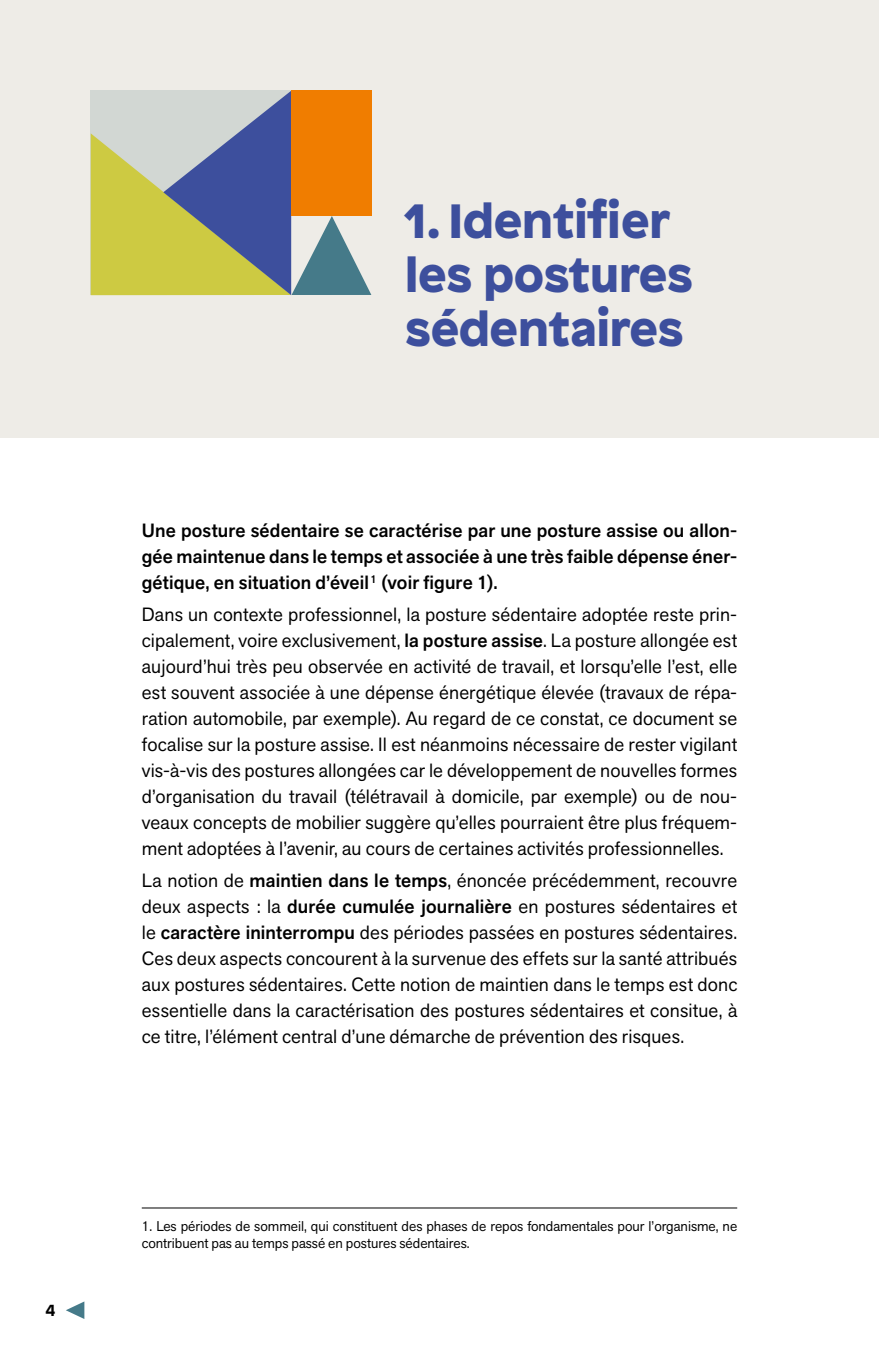
<style>
.page{position:relative;width:879px;height:1361px;background:#fff}
.page>*{position:absolute;margin:0;border:0;box-sizing:border-box;transform-origin:0 0}
.t1{font:900 48px/54px "Patron";color:#3d4f9d}
.t2{font:19px/26px "Akzid Grtsk Next";letter-spacing:.01em;color:#000;text-align:justify}
.t3{font:500 19px/26px "Akzid Grtsk Next";letter-spacing:.01em;color:#000;text-align:justify}
.t4{font:700 16px "Patron";color:#000}
.t5{font:14px/16.6px "Akzid Grtsk Next";color:#000}
.s1{font-weight:500}
</style>
<div class="page">
<div style="left:0;top:0;width:879px;height:437px;background:#eeece7"></div>
<svg style="left:91px;top:91px;width:280px;height:204px;background:#aaa076"></svg>
<svg style="left:66px;top:1301px;width:18px;height:18px"></svg>
<hr style="left:142px;top:1207px;width:595px;height:1px;background:#000">
<p class="t4" style="left:45px;top:1302px;width:12px">4</p>
<h1 class="t1" style="left:405px;top:197px;width:289px">1. Identifier les postures sédentaires</h1>
<p class="t3" style="left:142px;top:518px;width:597px">Une posture sédentaire se caractérise par une posture assise ou allon&shy;gée maintenue dans le temps et associée à une très faible dépense éner&shy;gétique, en situation d’éveil <sup>1</sup> (voir figure 1).</p>
<p class="t2" style="left:142px;top:602px;width:597px">Dans un contexte professionnel, la posture sédentaire adoptée reste prin&shy;cipalement, voire exclusivement, <span class="s1">la posture assise</span>. La posture allongée est aujourd’hui très peu observée en activité de travail, et lorsqu’elle l’est, elle est souvent associée à une dépense énergétique élevée (travaux de répa&shy;ration automobile, par exemple). Au regard de ce constat, ce document se focalise sur la posture assise. Il est néanmoins nécessaire de rester vigilant vis-à-vis des postures allongées car le développement de nouvelles formes d’organisation du travail (télétravail à domicile, par exemple) ou de nou&shy;veaux concepts de mobilier suggère qu’elles pourraient être plus fréquem&shy;ment adoptées à l’avenir, au cours de certaines activités professionnelles.</p>
<p class="t2" style="left:142px;top:868px;width:597px">La notion de <span class="s1">maintien dans le temps</span>, énoncée précédemment, recouvre deux aspects : la <span class="s1">durée cumulée journalière</span> en postures sédentaires et le <span class="s1">caractère ininterrompu</span> des périodes passées en postures sédentaires.<br>Ces deux aspects concourent à la survenue des effets sur la santé attribués aux postures sédentaires. Cette notion de maintien dans le temps est donc essentielle dans la caractérisation des postures sédentaires et consitue, à ce titre, l’élément central d’une démarche de prévention des risques.</p>
<p class="t5" style="left:142px;top:1218px;width:597px">1. Les périodes de sommeil, qui constituent des phases de repos fondamentales pour l’organisme, ne contribuent pas au temps passé en postures sédentaires.</p>
</div>
